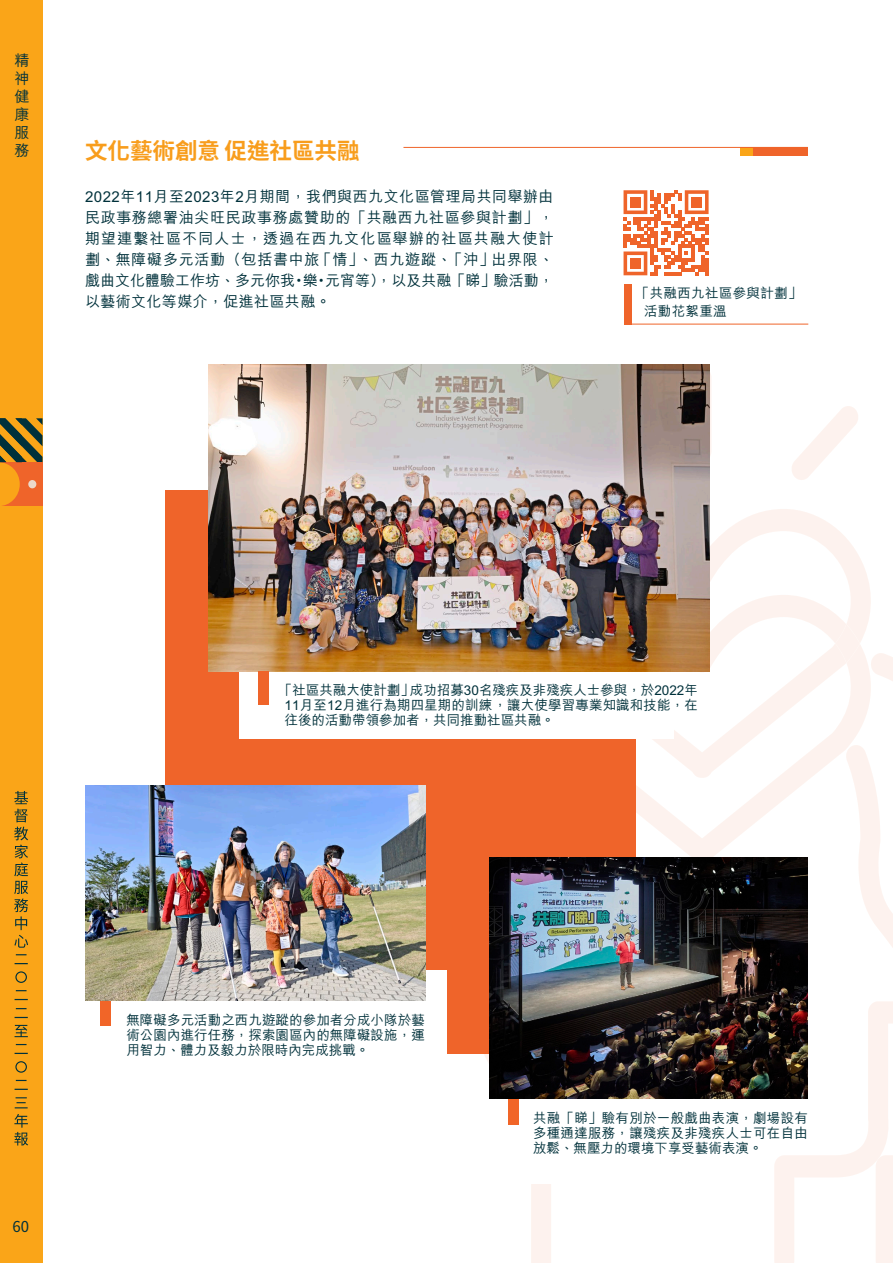
<style>
.page{position:relative;width:893px;height:1263px;background:#fff}
.page>*{position:absolute;margin:0;border:0;box-sizing:border-box;transform-origin:0 0}
.t1{font:700 22.5px "Noto Sans TC";color:#f89d1c}
.t2{font:500 15px/18px "M Hei HK";letter-spacing:.025em;color:#00313b;text-align:justify}
.t3{font:15px "Noto Sans CJ Ksc";color:#00313b}
.t4{font:500 13.5px/15px "M Hei HK";letter-spacing:.005em;color:#00313b;text-align:justify}
.t5{font:500 13.5px/18px "M Hei HK";letter-spacing:.025em;color:#00313b}
.s1{font-family:"Koz Min Pr 6 N";font-weight:400}
</style>
<div class="page">
<div style="left:0;top:0;width:43px;height:1263px;background:#faa518"></div>
<svg style="left:14px;top:791px;width:14px;height:157px"></svg>
<svg style="left:15px;top:963px;width:13px;height:1px"></svg>
<svg style="left:15px;top:999px;width:13px;height:1px"></svg>
<svg style="left:15px;top:1017px;width:13px;height:1px"></svg>
<svg style="left:15px;top:1025px;width:13px;height:12px"></svg>
<svg style="left:15px;top:1053px;width:13px;height:1px"></svg>
<svg style="left:15px;top:1089px;width:13px;height:1px"></svg>
<svg style="left:15px;top:1097px;width:13px;height:11px"></svg>
<svg style="left:14px;top:1114px;width:14px;height:31px"></svg>
<svg style="left:15px;top:971px;width:12px;height:12px"></svg>
<svg style="left:15px;top:1061px;width:12px;height:12px"></svg>
<svg style="left:709px;top:509px;width:162px;height:133px"></svg>
<svg style="left:636px;top:645px;width:234px;height:213px"></svg>
<svg style="left:636px;top:595px;width:224px;height:183px"></svg>
<svg style="left:447px;top:1053px;width:104px;height:210px"></svg>
<svg style="left:774px;top:743px;width:96px;height:520px"></svg>
<svg style="left:870px;top:653px;width:23px;height:610px"></svg>
<svg style="left:709px;top:367px;width:2px;height:95px"></svg>
<svg style="left:792px;top:406px;width:66px;height:74px"></svg>
<svg style="left:0;top:418px;width:43px;height:88px"></svg>
<svg style="left:623px;top:190px;width:86px;height:85px"></svg>
<div style="left:630px;top:197px;width:11px;height:10px;background:#ef642a"></div>
<div style="left:692px;top:197px;width:10px;height:10px;background:#ef642a"></div>
<div style="left:630px;top:258px;width:11px;height:10px;background:#ef642a"></div>
<div style="left:753px;top:147px;width:55px;height:9px;background:#ef642a"></div>
<div style="left:740px;top:147px;width:13px;height:9px;background:#faa518"></div>
<hr style="left:403px;top:147px;width:405px;height:1px;background:#ef642a">
<hr style="left:631px;top:324px;width:177px;height:1px;background:#ef642a">
<div style="left:624px;top:284px;width:8px;height:40px;background:#ef642a"></div>
<div style="left:165px;top:490px;width:471px;height:563px;background:#ef642a"></div>
<div style="left:239px;top:635px;width:435px;height:103px;background:#fff"></div>
<img style="left:208px;top:365px;width:501px;height:306px">
<div style="left:258px;top:671px;width:10px;height:33px;background:#ef642a"></div>
<div style="left:73px;top:970px;width:373px;height:116px;background:#fff"></div>
<div style="left:100px;top:1000px;width:11px;height:26px;background:#f16528"></div>
<img style="left:85px;top:785px;width:340px;height:215px">
<div style="left:489px;top:1040px;width:274px;height:144px;background:#fff"></div>
<img style="left:489px;top:858px;width:319px;height:241px">
<div style="left:508px;top:1099px;width:11px;height:25px;background:#f16528"></div>
<p class="t2" style="left:14px;top:50px;width:16px">精神健康服務</p>
<h1 class="t1" style="left:85px;top:138px;width:276px">文化藝術創意 促進社區共融</h1>
<p class="t2" style="left:85px;top:184px;width:470px;line-height:21px">2022年11月至2023年2月期間，我們與西九文化區管理局共同舉辦由民政事務總署油尖旺民政事務處贊助的「共融西九社區參與計劃」，期望連繫社區不同人士，透過在西九文化區舉辦的社區共融大使計劃、無障礙多元活動（包括書中旅「情」、西九遊蹤、「沖」出界限、戲曲文化體驗工作坊、多元你我<span class="s1">・</span>樂<span class="s1">・</span>元宵等），以及共融「睇」驗活動，以藝術文化等媒介，促進社區共融。</p>
<p class="t5" style="left:644px;top:283px;width:159px;text-indent:-8px">「共融西九社區參與計劃」活動花絮重溫</p>
<p class="t4" style="left:285px;top:681px;width:415px;text-indent:-6px">「社區共融大使計劃」成功招募30名殘疾及非殘疾人士參與，於2022年11月至12月進行為期四星期的訓練，讓大使學習專業知識和技能，在往後的活動帶領參加者，共同推動社區共融。</p>
<p class="t3" style="left:12px;top:1218px;width:18px">60</p>
<p class="t4" style="left:126px;top:1011px;width:300px">無障礙多元活動之西九遊蹤的參加者分成小隊於藝術公園內進行任務，探索園區內的無障礙設施，運用智力、體力及毅力於限時內完成挑戰。</p>
<p class="t4" style="left:533px;top:1110px;width:276px">共融「睇」驗有別於一般戲曲表演，劇場設有多種通達服務，讓殘疾及非殘疾人士可在自由放鬆、無壓力的環境下享受藝術表演。</p>
</div>
